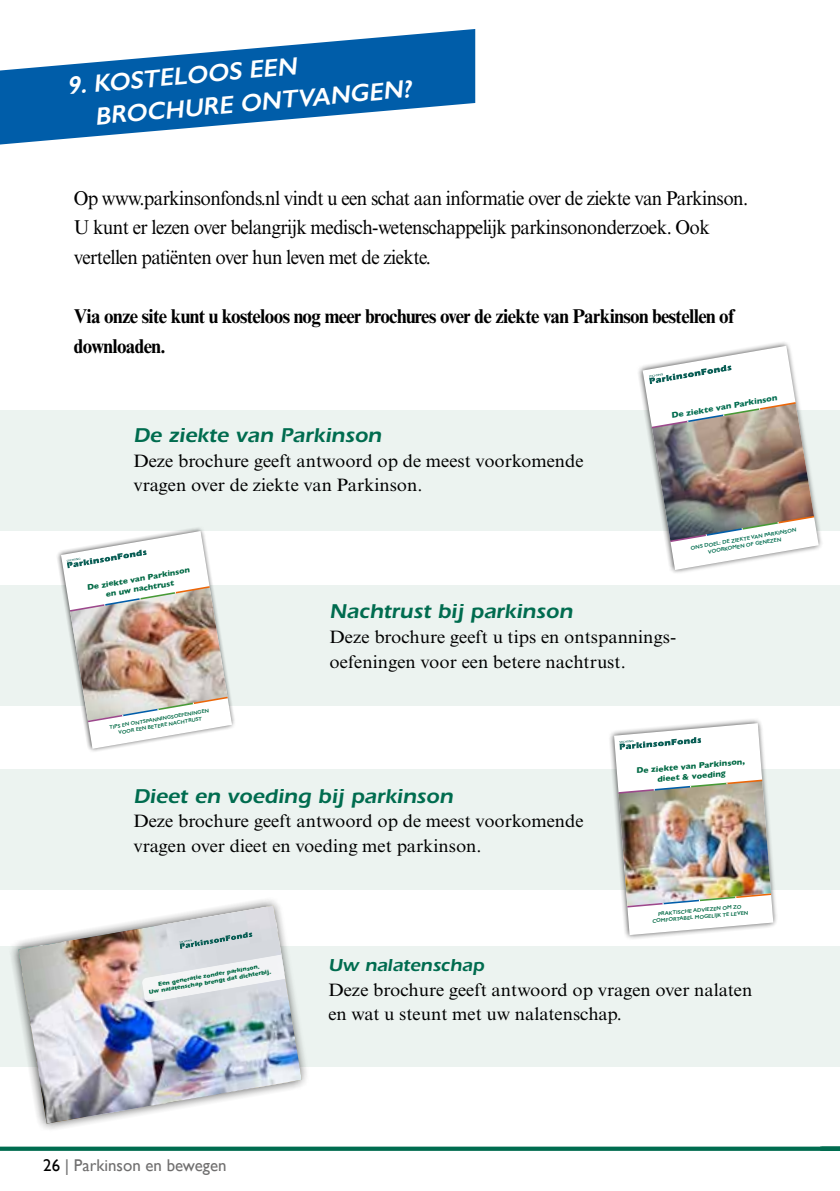
<style>
.page{position:relative;width:840px;height:1191px;background:#fff}
.page>*{position:absolute;margin:0;border:0;box-sizing:border-box;transform-origin:0 0}
.t1{font:italic 600 24.8px/32.6px "Gill Sans";color:#fff}
.t2{font:600 20.8px "ITC Eras Std";color:#006c4f;scale:1.04 1}
.t3{font:20px/29.6px "Times New Roman MT Std";letter-spacing:-.03em;color:#000;scale:.95 1}
.t4{font:700 20px/29.6px "Times New Roman MT Std";letter-spacing:-.03em;color:#000;scale:.95 1}
.t5{font:18px/24.8px "Times New Roman MT Std";color:#000;scale:1.04 1}
.t6{font:600 18px "ITC Eras Std";color:#006c4f;scale:1.04 1}
.t7{font:17px "Gill Sans";color:#706f6f}
.t8{font:700 8.4px "Gill Sans";color:#006c4f;scale:1.04 1}
.t9{font:700 8.2px/10.2px "Gill Sans";color:#006944;text-align:center;scale:1.04 1}
.t10{font:700 5.8px/6.6px "ITC Eras Std";color:#006944;text-align:center;scale:1.04 1}
.t11{font:600 5.4px/6.8px "Gill Sans";color:#006944;text-align:center;scale:1.04 1}
.t12{font:600 5.4px/6.8px "Gill Sans";color:#006c4f;text-align:center;scale:1.04 1}
.t13{font:600 5.2px/6.6px "Gill Sans";color:#006944;text-align:center;scale:1.04 1}
.s1{color:#000}
</style>
<div class="page">
<svg style="left:0;top:1146px;width:819px;height:4px;background:#27826a"></svg>
<svg style="left:819px;top:1146px;width:20px;height:4px"></svg>
<svg style="left:0;top:29px;width:475px;height:115px;fill:#005da9"></svg>
<div style="left:0;top:946px;width:839px;height:120px;background:#ecf3f0"></div>
<div style="left:0;top:769px;width:839px;height:120px;background:#ecf3f0"></div>
<div style="left:0;top:585px;width:839px;height:121px;background:#ecf3f0"></div>
<div style="left:0;top:410px;width:839px;height:121px;background:#ecf3f0"></div>
<svg style="left:57px;top:528px;width:178px;height:224px"></svg>
<img style="left:61px;top:531px;width:171px;height:218px">
<svg style="left:638px;top:342px;width:184px;height:231px"></svg>
<img style="left:642px;top:346px;width:176px;height:224px">
<img style="left:607px;top:719px;width:172px;height:220px">
<svg style="left:6px;top:899px;width:308px;height:230px"></svg>
<img style="left:18px;top:905px;width:283px;height:218px">
<img style="left:185px;top:917px;width:24px;height:15px">
<svg style="left:142px;top:932px;width:153px;height:70px"></svg>
<h1 class="t1" style="left:90px;top:68px;width:319px;text-indent:-25px;rotate:-5deg">9. KOSTELOOS EEN<br>BROCHURE ONTVANGEN?</h1>
<p class="t3" style="left:74px;top:185px;width:711px">Op www.parkinsonfonds.nl vindt u een schat aan informatie over de ziekte van Parkinson.<br>U kunt er lezen over belangrijk medisch-wetenschappelijk parkinsononderzoek. Ook vertellen patiënten over hun leven met de ziekte.</p>
<p class="t4" style="left:74px;top:303px;width:696px">Via onze site kunt u kosteloos nog meer brochures over de ziekte van Parkinson bestellen of downloaden.</p>
<p class="t2" style="left:133px;top:427px;width:241px">De ziekte van Parkinson</p>
<p class="t5" style="left:133px;top:449px;width:434px">Deze brochure geeft antwoord op de meest voorkomende vragen over de ziekte van Parkinson.</p>
<p class="t9" style="left:86px;top:582px;width:102px;rotate:-10deg">De ziekte van Parkinson en uw nachtrust</p>
<p class="t8" style="left:670px;top:411px;width:105px;rotate:-10deg">De ziekte van Parkinson</p>
<p class="t12" style="left:689px;top:544px;width:104px;rotate:-10deg">ONS DOEL: DE ZIEKTE VAN PARKINSON<br>VOORKOMEN OF GENEZEN</p>
<p class="t13" style="left:109px;top:724px;width:98px;rotate:-10deg">TIPS EN ONTSPANNINGSOEFENINGEN<br>VOOR EEN BETERE NACHTRUST</p>
<p class="t2" style="left:329px;top:604px;width:236px">Nachtrust bij parkinson</p>
<p class="t5" style="left:329px;top:626px;width:334px">Deze brochure geeft u tips en ontspannings&shy;oefeningen voor een betere nachtrust.</p>
<p class="t9" style="left:635px;top:766px;width:106px;rotate:-5deg">De ziekte van Parkinson, dieet &amp; voeding</p>
<p class="t2" style="left:133px;top:788px;width:310px">Dieet en voeding bij parkinson</p>
<p class="t5" style="left:133px;top:810px;width:434px">Deze brochure geeft antwoord op de meest voorkomende vragen over dieet en voeding met parkinson.</p>
<p class="t11" style="left:651px;top:911px;width:94px;rotate:-5deg">PRAKTISCHE ADVIEZEN OM ZO<br>COMFORTABEL MOGELIJK TE LEVEN</p>
<p class="t10" style="left:147px;top:983px;width:121px;rotate:-10deg">Een generatie zonder parkinson.<br>Uw nalatenschap brengt dat dichterbij.</p>
<p class="t7" style="left:43px;top:1158px;width:185px"><span class="s1">26</span> | Parkinson en bewegen</p>
<p class="t6" style="left:328px;top:958px;width:152px">Uw nalatenschap</p>
<p class="t5" style="left:328px;top:978px;width:409px">Deze brochure geeft antwoord op vragen over nalaten en wat u steunt met uw nalatenschap.</p>
</div>
